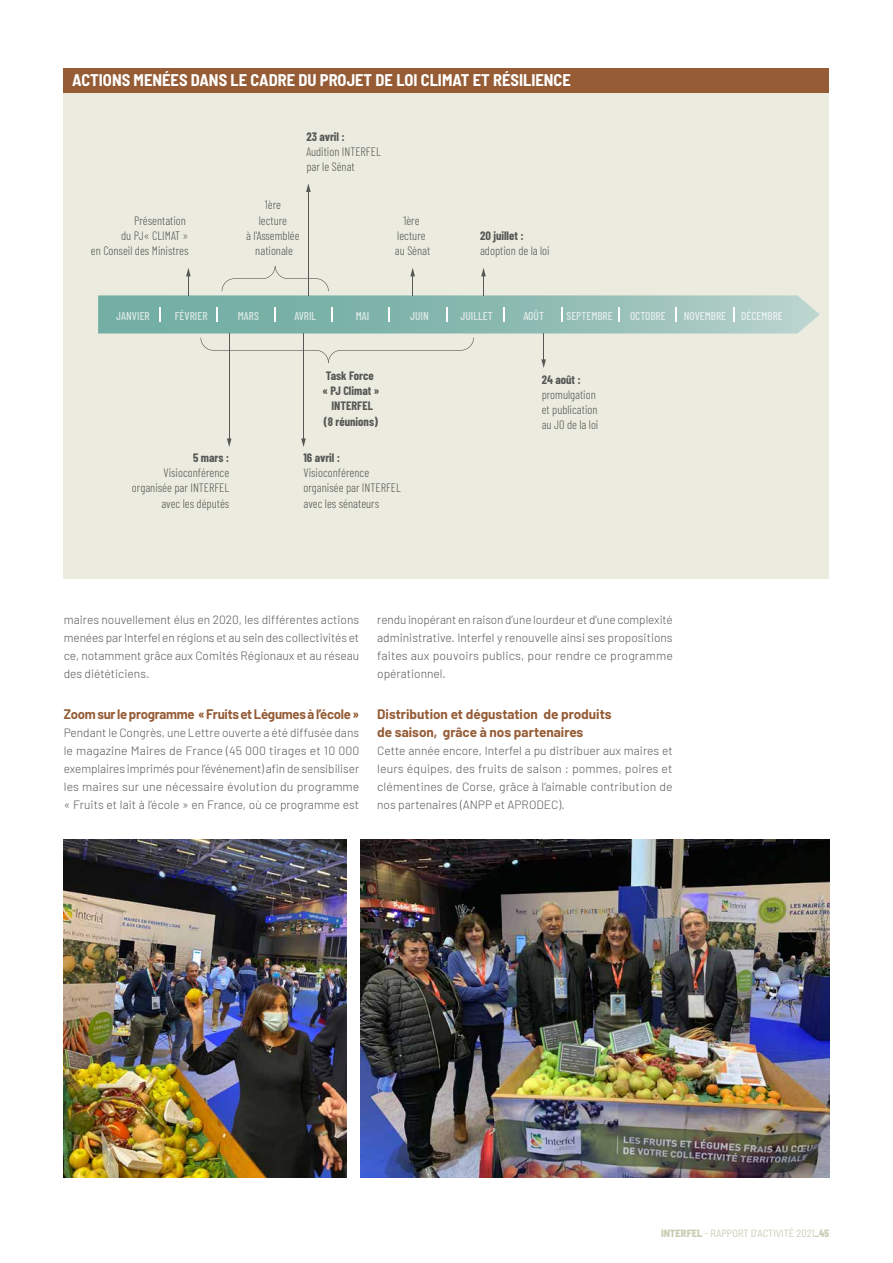
<style>
.page{position:relative;width:893px;height:1263px;background:#fff}
.page>*{position:absolute;margin:0;border:0;box-sizing:border-box;transform-origin:0 0}
.t1{font:700 semi-condensed 16.5px "Barlow";color:#fff}
.t2{font:700 13.5px/18px "Barlow";color:#955c36}
.t3{font:700 13.5px "Barlow";letter-spacing:-.02em;color:#955c36}
.t4{font:300 12.15px/15.3px "Barlow Condensed";color:#575756}
.t5{font:700 12.15px/15.3px "Barlow Condensed";color:#575756;text-align:center}
.t6{font:300 12px/18px "Barlow";color:#575756;text-align:justify}
.t7{font:500 11.4px "Barlow Condensed";color:#dbe7e4}
.t8{font:500 11.4px "Barlow Condensed";color:#e1ebea}
.t9{font:500 11.4px "Barlow Condensed";color:#e7efee}
.t10{font:500 11.4px "Barlow Condensed";color:#e9f0ee}
.t11{font:500 11.4px "Barlow Condensed";color:#dfe9e7}
.t12{font:500 11.4px "Barlow Condensed";color:#e4edec}
.t13{font:500 11.4px "Barlow Condensed";letter-spacing:-.005em;color:#dbe7e5}
.t14{font:500 11.4px "Barlow Condensed";color:#dde8e6}
.t15{font:500 11.4px "Barlow Condensed";color:#e0ebe9}
.t16{font:500 11.4px "Barlow Condensed";color:#dce8e5}
.t17{font:semi-condensed 10.5px "Barlow";color:#caccb5}
.s1{color:#dde9e6}
.s2{color:#e0eae8}
.s3{color:#e3ecea}
.s4{color:#e4edeb}
.s5{color:#e6eeed}
.s6{color:#e9f0ef}
.s7{color:#eaf1f0}
.s8{font-weight:800}
.s9{font-family:"Barlow Condensed";font-weight:800;font-stretch:normal}
</style>
<div class="page">
<div style="left:64px;top:68px;width:765px;height:25px;background:#955c36"></div>
<img style="left:64px;top:839px;width:283px;height:339px">
<img style="left:360px;top:839px;width:469px;height:339px">
<div style="left:64px;top:93px;width:765px;height:485px;background:#ebecdf"></div>
<hr style="left:308px;top:190px;width:1px;height:106px;background:#575756">
<svg style="left:306px;top:183px;width:5px;height:9px"></svg>
<hr style="left:229px;top:333px;width:1px;height:107px;background:#575756">
<svg style="left:227px;top:438px;width:4px;height:9px"></svg>
<hr style="left:303px;top:333px;width:1px;height:107px;background:#575756">
<svg style="left:301px;top:438px;width:5px;height:9px"></svg>
<svg style="left:98px;top:266px;width:722px;height:102px"></svg>
<h1 class="t1" style="left:72px;top:68px;width:500px">ACTIONS MENÉES DANS LE CADRE DU PROJET DE LOI CLIMAT ET RÉSILIENCE</h1>
<p class="t4" style="left:91px;top:212px;width:99px;text-align:right">Présentation<br>du PJ« CLIMAT »<br>en Conseil des Ministres</p>
<p class="t5" style="left:306px;top:128px;width:40px">23 avril :</p>
<p class="t4" style="left:306px;top:143px;width:76px">Audition INTERFEL par le Sénat</p>
<p class="t4" style="left:246px;top:197px;width:55px;text-align:center">1ère<br>lecture<br>à l'Assemblée nationale</p>
<p class="t4" style="left:395px;top:212px;width:37px;text-align:center">1ère lecture au Sénat</p>
<p class="t5" style="left:480px;top:227px;width:45px">20 juillet :</p>
<p class="t4" style="left:480px;top:242px;width:71px">adoption de la loi</p>
<p class="t7" style="left:116px;top:308px;width:35px">JANVIER</p>
<p class="t7" style="left:175px;top:308px;width:34px">FÉVRIER</p>
<p class="t7" style="left:238px;top:308px;width:23px">MARS</p>
<p class="t13" style="left:295px;top:308px;width:23px">AVRIL</p>
<p class="t16" style="left:356px;top:308px;width:15px">MAI</p>
<p class="t14" style="left:410px;top:308px;width:20px">JUI<span class="s1">N</span></p>
<p class="t11" style="left:461px;top:308px;width:34px">JUILLET</p>
<p class="t15" style="left:523px;top:308px;width:22px"><span class="s2">A</span>OÛT</p>
<p class="t8" style="left:567px;top:308px;width:48px">SEPTEM<span class="s3">BRE</span></p>
<p class="t12" style="left:630px;top:308px;width:37px"><span class="s4">OCT</span>OBRE</p>
<p class="t9" style="left:684px;top:308px;width:44px"><span class="s5">NOV</span>EMBRE</p>
<p class="t10" style="left:741px;top:308px;width:43px">DÉC<span class="s6">EMB</span><span class="s7">RE</span></p>
<p class="t5" style="left:193px;top:449px;width:38px">5 mars :</p>
<p class="t4" style="left:132px;top:464px;width:99px;text-align:right">Visioconférence organisée par INTERFEL avec les députés</p>
<p class="t5" style="left:322px;top:367px;width:59px">Task Force<br>« PJ Climat »<br>INTERFEL<br>(8 réunions)</p>
<p class="t5" style="left:542px;top:371px;width:41px">24 août :</p>
<p class="t4" style="left:542px;top:386px;width:58px">promulgation et publication au JO de la loi</p>
<p class="t5" style="left:303px;top:449px;width:38px">16 avril :</p>
<p class="t4" style="left:303px;top:464px;width:99px">Visioconférence organisée par INTERFEL avec les sénateurs</p>
<p class="t6" style="left:64px;top:610px;width:297px">maires nouvellement élus en 2020, les différentes actions menées par Interfel en régions et au sein des collectivités et ce, notamment grâce aux Comités Régionaux et au réseau des diététiciens.</p>
<p class="t3" style="left:64px;top:704px;width:297px">Zoom sur le programme « Fruits et Légumes à l’école »</p>
<p class="t6" style="left:64px;top:722px;width:297px">Pendant le Congrès, une Lettre ouverte a été diffusée dans le magazine Maires de France (45 000 tirages et 10 000 exemplaires imprimés pour l’événement) afin de sensibiliser les maires sur une nécessaire évolution du programme « Fruits et lait à l’école » en France, où ce programme est</p>
<p class="t6" style="left:377px;top:610px;width:297px">rendu inopérant en raison d’une lourdeur et d’une complexité administrative. Interfel y renouvelle ainsi ses propositions faites aux pouvoirs publics, pour rendre ce programme opérationnel.</p>
<p class="t2" style="left:377px;top:704px;width:236px">Distribution et dégustation de produits de saison, grâce à nos partenaires</p>
<p class="t6" style="left:377px;top:740px;width:297px">Cette année encore, Interfel a pu distribuer aux maires et leurs équipes, des fruits de saison : pommes, poires et clémentines de Corse, grâce à l’aimable contribution de nos partenaires (ANPP et APRODEC).</p>
<p class="t17" style="left:661px;top:1225px;width:170px"><span class="s8">INTERFEL</span> - RAPPORT D’ACTIVITÉ 2021<span class="s9">_45</span></p>
</div>
